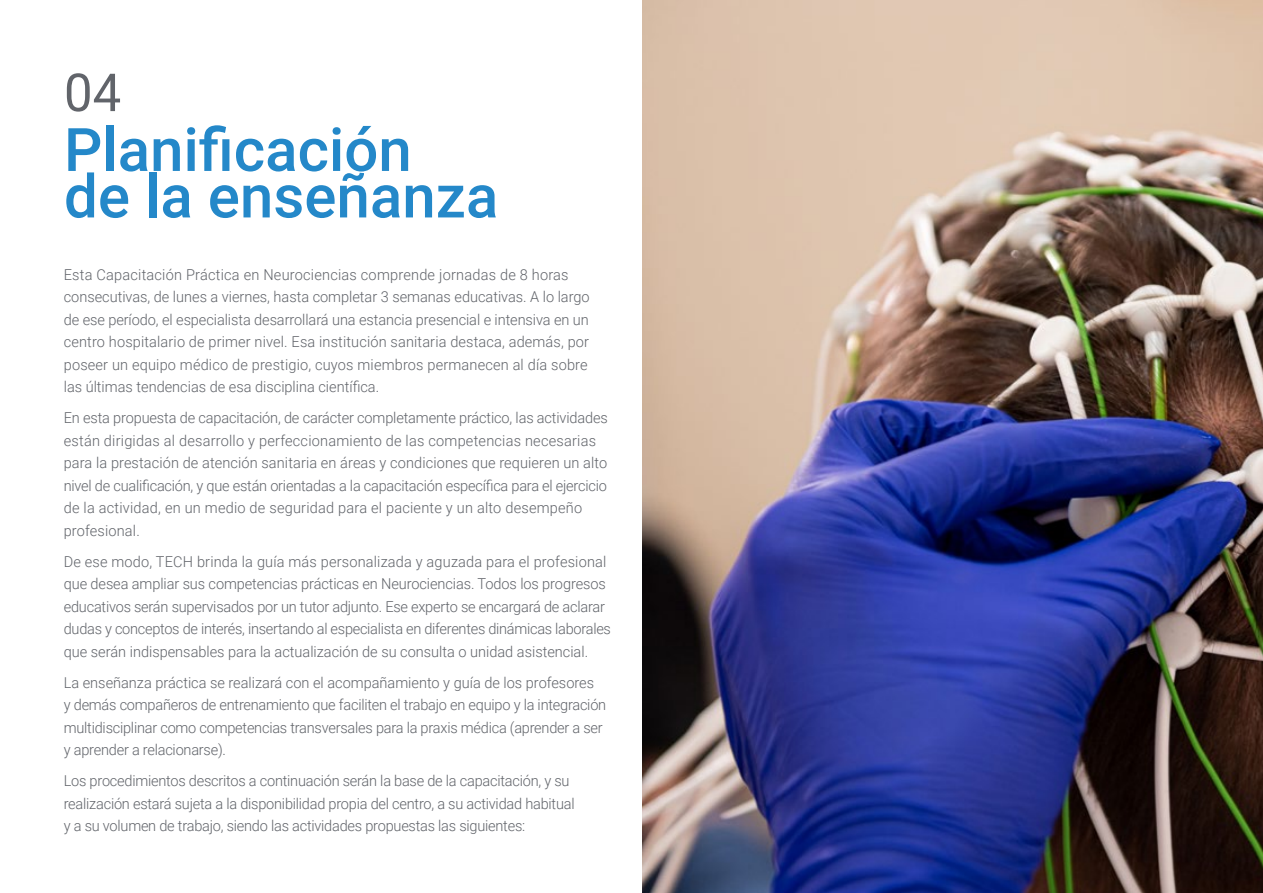
<style>
.page{position:relative;width:1263px;height:893px;background:#fff}
.page>*{position:absolute;margin:0;border:0;box-sizing:border-box;transform-origin:0 0}
.t1{font:500 60px/46.5px "Roboto";color:#2488c9}
.t2{font:52.5px "Roboto";color:#61646a}
.t3{font:300 15px/22.5px "Roboto";letter-spacing:-.005em;color:#61646a}
</style>
<div class="page">
<img style="left:642px;top:0;width:621px;height:893px">
<h2 class="t2" style="left:64px;top:56px;width:59px">04</h2>
<h1 class="t1" style="left:64px;top:124px;width:436px">Planificación<br>de la enseñanza</h1>
<p class="t3" style="left:64px;top:262px;width:527px">Esta Capacitación Práctica en Neurociencias comprende jornadas de 8 horas consecutivas, de lunes a viernes, hasta completar 3 semanas educativas. A lo largo de ese período, el especialista desarrollará una estancia presencial e intensiva en un centro hospitalario de primer nivel. Esa institución sanitaria destaca, además, por poseer un equipo médico de prestigio, cuyos miembros permanecen al día sobre las últimas tendencias de esa disciplina científica.</p>
<p class="t3" style="left:64px;top:406px;width:546px">En esta propuesta de capacitación, de carácter completamente práctico, las actividades están dirigidas al desarrollo y perfeccionamiento de las competencias necesarias para la prestación de atención sanitaria en áreas y condiciones que requieren un alto nivel de cualificación, y que están orientadas a la capacitación específica para el ejercicio de la actividad, en un medio de seguridad para el paciente y un alto desempeño profesional.</p>
<p class="t3" style="left:64px;top:549px;width:549px">De ese modo, TECH brinda la guía más personalizada y aguzada para el profesional que desea ampliar sus competencias prácticas en Neurociencias. Todos los progresos educativos serán supervisados por un tutor adjunto. Ese experto se encargará de aclarar dudas y conceptos de interés, insertando al especialista en diferentes dinámicas laborales que serán indispensables para la actualización de su consulta o unidad asistencial.</p>
<p class="t3" style="left:64px;top:670px;width:544px">La enseñanza práctica se realizará con el acompañamiento y guía de los profesores<br>y demás compañeros de entrenamiento que faciliten el trabajo en equipo y la integración multidisciplinar como competencias transversales para la praxis médica (aprender a ser y aprender a relacionarse).</p>
<p class="t3" style="left:64px;top:769px;width:512px">Los procedimientos descritos a continuación serán la base de la capacitación, y su realización estará sujeta a la disponibilidad propia del centro, a su actividad habitual y a su volumen de trabajo, siendo las actividades propuestas las siguientes:</p>
</div>
